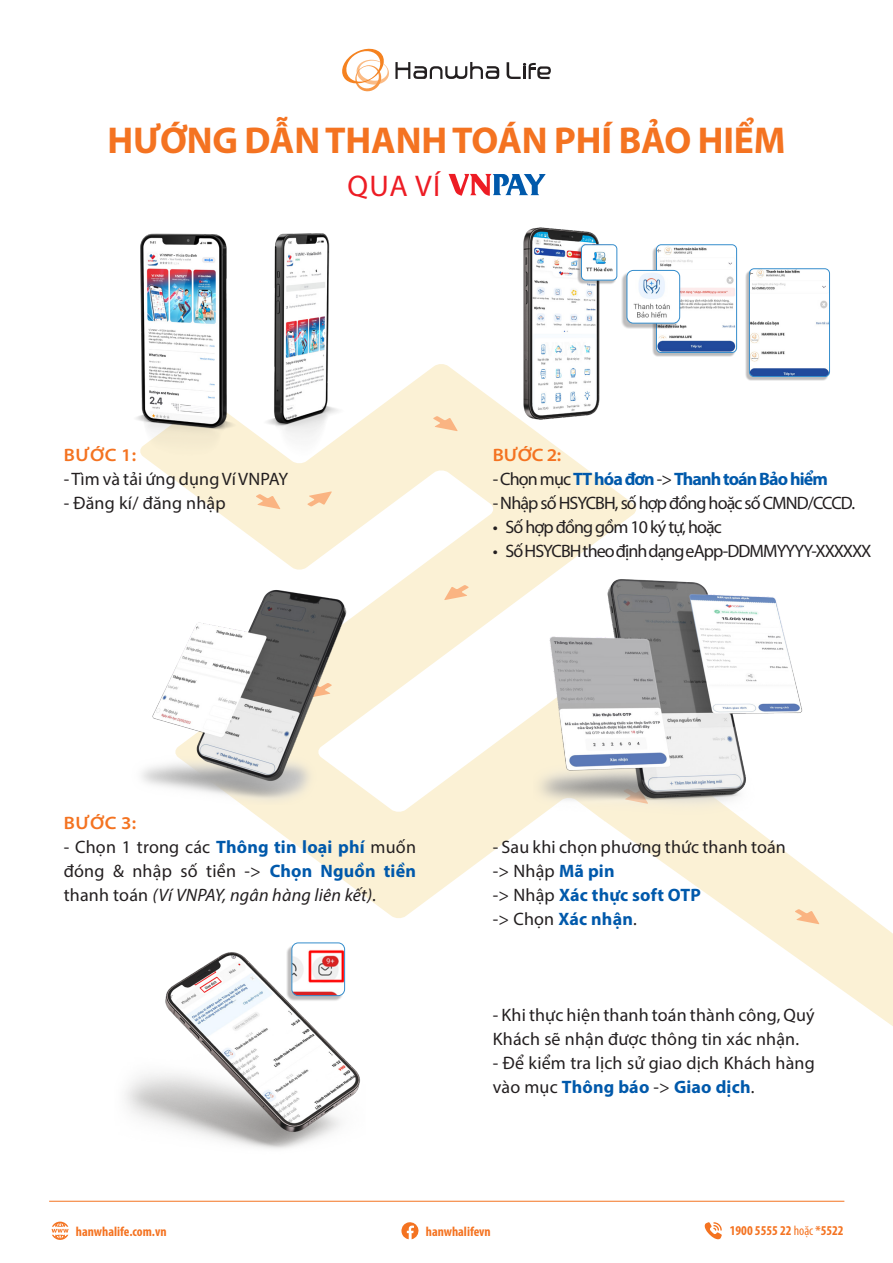
<style>
.page{position:relative;width:893px;height:1263px;background:#fff}
.page>*{position:absolute;margin:0;border:0;box-sizing:border-box;transform-origin:0 0}
.t1{font:700 37.5px "Myriad Pro";letter-spacing:-.005em;color:#f47321}
.t2{font:30px "Myriad Pro";color:#ed1c24}
.t3{font:18px/24px "Myriad Pro";letter-spacing:.01em;color:#231f20}
.t4{font:18px "Myriad Pro";letter-spacing:-.05em;color:#231f20}
.t5{font:700 18px "Myriad Pro";letter-spacing:-.05em;color:#0059ab}
.t6{font:700 18px "Myriad Pro";letter-spacing:.01em;color:#0059ab}
.t7{font:600 semi-expanded 18px "Myriad Pro";letter-spacing:.03em;color:#f47321}
.t8{font:700 condensed 13.5px "Myriad Pro";color:#f47321}
.s1{font-weight:400;color:#231f20}
.s2{font-weight:700;color:#0059ab}
.s3{font-style:italic}
.s4{font-weight:400}
</style>
<div class="page">
<svg style="left:148px;top:364px;width:745px;height:662px"></svg>
<svg style="left:307px;top:491px;width:25px;height:15px"></svg>
<svg style="left:256px;top:494px;width:24px;height:15px"></svg>
<svg style="left:444px;top:585px;width:25px;height:15px"></svg>
<svg style="left:433px;top:416px;width:25px;height:15px"></svg>
<svg style="left:795px;top:909px;width:24px;height:15px"></svg>
<svg style="left:342px;top:48px;width:158px;height:44px"></svg>
<svg style="left:507px;top:62px;width:44px;height:17px"></svg>
<svg style="left:52px;top:1221px;width:17px;height:19px"></svg>
<svg style="left:401px;top:1222px;width:18px;height:17px"></svg>
<svg style="left:705px;top:1222px;width:17px;height:17px"></svg>
<hr style="left:49px;top:1201px;width:795px;height:1px;background:#f47321">
<img style="left:136px;top:233px;width:211px;height:227px">
<img style="left:520px;top:227px;width:80px;height:194px">
<div style="left:652px;top:246px;width:83px;height:111px;background:#231f20;opacity:.3"></div>
<img style="left:656px;top:245px;width:81px;height:107px">
<div style="left:656px;top:245px;width:81px;height:108px;border:1px solid #358dcc;border-radius:5px"></div>
<div style="left:745px;top:270px;width:83px;height:111px;background:#231f20;opacity:.3"></div>
<img style="left:749px;top:269px;width:80px;height:107px">
<div style="left:749px;top:269px;width:81px;height:108px;border:1px solid #358dcc;border-radius:5px"></div>
<img style="left:141px;top:587px;width:211px;height:217px">
<img style="left:533px;top:575px;width:271px;height:241px">
<img style="left:125px;top:949px;width:240px;height:200px">
<div style="left:286px;top:945px;width:57px;height:57px;background:#231f20;opacity:.3"></div>
<img style="left:292px;top:943px;width:53px;height:53px">
<div style="left:292px;top:943px;width:53px;height:53px;border:1px solid #358dcc;border-radius:6px"></div>
<div style="left:577px;top:246px;width:39px;height:38px;background:#231f20;opacity:.3"></div>
<img style="left:581px;top:245px;width:36px;height:35px">
<div style="left:581px;top:245px;width:36px;height:35px;border:1px solid #358dcc;border-radius:4px"></div>
<div style="left:621px;top:272px;width:57px;height:57px;background:#231f20;opacity:.3"></div>
<img style="left:627px;top:270px;width:53px;height:53px">
<div style="left:627px;top:270px;width:53px;height:53px;border:1px solid #358dcc;border-radius:6px"></div>
<svg style="left:448px;top:174px;width:98px;height:22px"></svg>
<p class="t1" style="left:107px;top:115px;width:680px">HƯỚNG DẪN THANH TOÁN PHÍ BẢO HIỂM</p>
<p class="t2" style="left:348px;top:167px;width:94px">QUA VÍ</p>
<p class="t7" style="left:64px;top:443px;width:74px">BƯỚC 1:</p>
<p class="t3" style="left:64px;top:466px;width:226px">- Tìm và tải ứng dụng Ví VNPAY</p>
<p class="t3" style="left:64px;top:490px;width:163px">- Đăng kí/ đăng nhập</p>
<p class="t7" style="left:493px;top:443px;width:70px">BƯỚC 2:</p>
<p class="t5" style="left:493px;top:467px;width:337px"><span class="s1">- Chọn mục</span> TT hóa đơn <span class="s1">-&gt;</span> Thanh toán Bảo hiểm</p>
<p class="t4" style="left:493px;top:491px;width:364px">- Nhập số HSYCBH, số hợp đồng hoặc số CMND/CCCD.</p>
<p class="t4" style="left:493px;top:515px;width:231px">• Số hợp đồng gồm 10 ký tự, hoặc</p>
<p class="t4" style="left:493px;top:539px;width:380px">• Số HSYCBH theo định dạng eApp-DDMMYYYY-XXXXXX</p>
<p class="t7" style="left:64px;top:811px;width:74px">BƯỚC 3:</p>
<p class="t3" style="left:64px;top:834px;width:354px;text-align:justify">- Chọn 1 trong các <span class="s2">Thông tin loại phí</span> muốn đóng &amp; nhập số tiền -&gt; <span class="s2">Chọn Nguồn tiền </span>thanh toán <span class="s3">(Ví VNPAY, ngân hàng liên kết)</span>.</p>
<p class="t3" style="left:493px;top:834px;width:295px">- Sau khi chọn phương thức thanh toán</p>
<p class="t3" style="left:493px;top:858px;width:123px">-&gt; Nhập <span class="s2">Mã pin</span></p>
<p class="t6" style="left:493px;top:883px;width:210px"><span class="s1">-&gt; Nhập</span> Xác thực soft OTP</p>
<p class="t3" style="left:493px;top:906px;width:146px">-&gt; Chọn <span class="s2">Xác nhận</span>.</p>
<p class="t3" style="left:493px;top:1002px;width:323px">- Khi thực hiện thanh toán thành công, Quý<br>Khách sẽ nhận được thông tin xác nhận.</p>
<p class="t3" style="left:493px;top:1050px;width:323px">- Để kiểm tra lịch sử giao dịch Khách hàng vào mục <span class="s2">Thông báo</span> -&gt; <span class="s2">Giao dịch</span>.</p>
<p class="t8" style="left:76px;top:1223px;width:92px">hanwhalife.com.vn</p>
<p class="t8" style="left:426px;top:1223px;width:67px">hanwhalifevn</p>
<p class="t8" style="left:730px;top:1222px;width:115px">1900 5555 22 <span class="s4">hoặc</span> *5522</p>
</div>
